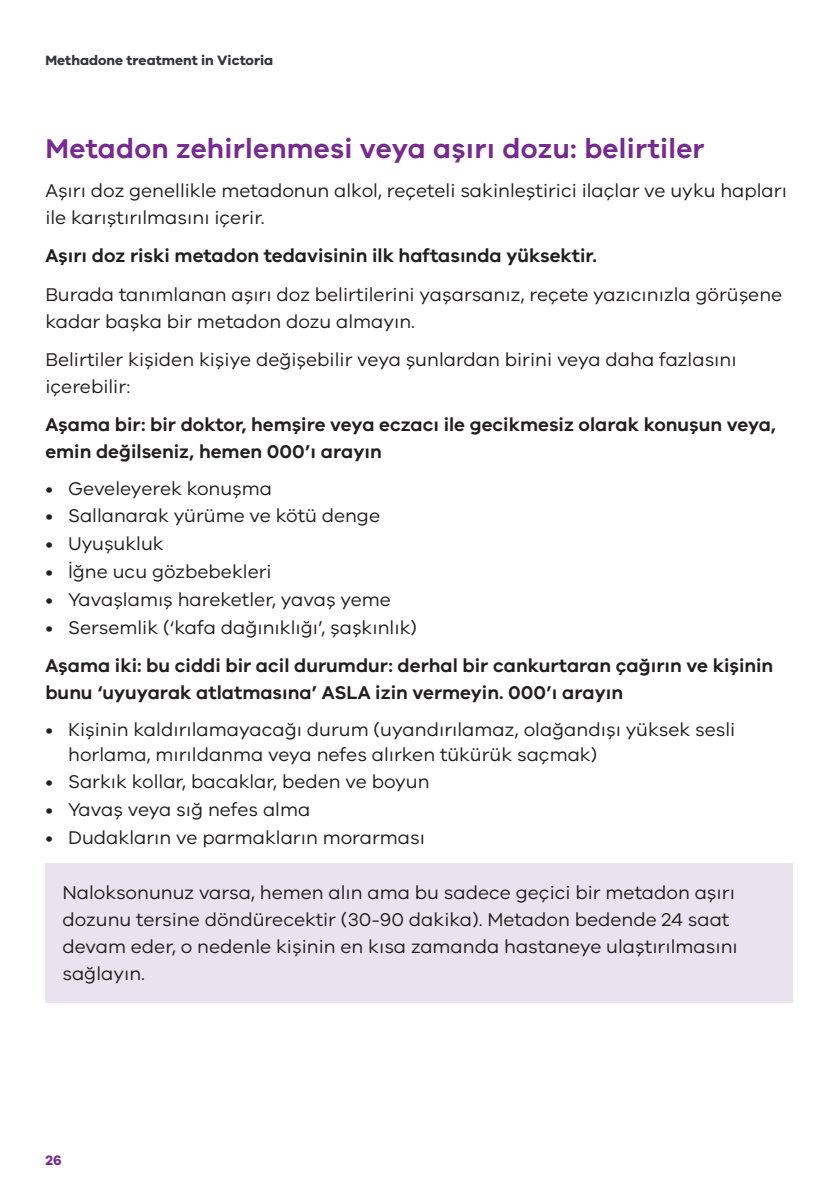
<style>
.page{position:relative;width:840px;height:1191px;background:#fff}
.page>*{position:absolute;margin:0;border:0;box-sizing:border-box;transform-origin:0 0}
.t1{font:600 28px "VIC";letter-spacing:.01em;color:#772a91}
.t2{font:19px/27px "VIC";color:#231f20}
.t3{font:600 19px/27px "VIC";color:#231f20}
.t4{font:700 14px "VIC";color:#323640}
.t5{font:700 14px "VIC";color:#772a91}
</style>
<div class="page">
<div style="left:45px;top:863px;width:747px;height:140px;background:#eae2ef"></div>
<p class="t4" style="left:45px;top:52px;width:229px">Methadone treatment in Victoria</p>
<h1 class="t1" style="left:45px;top:132px;width:660px">Metadon zehirlenmesi veya aşırı dozu: belirtiler</h1>
<p class="t2" style="left:45px;top:176px;width:742px">Aşırı doz genellikle metadonun alkol, reçeteli sakinleştirici ilaçlar ve uyku hapları ile karıştırılmasını içerir.</p>
<p class="t3" style="left:45px;top:242px;width:552px">Aşırı doz riski metadon tedavisinin ilk haftasında yüksektir.</p>
<p class="t2" style="left:45px;top:280px;width:738px">Burada tanımlanan aşırı doz belirtilerini yaşarsanız, reçete yazıcınızla görüşene kadar başka bir metadon dozu almayın.</p>
<p class="t2" style="left:45px;top:345px;width:692px">Belirtiler kişiden kişiye değişebilir veya şunlardan birini veya daha fazlasını içerebilir:</p>
<p class="t3" style="left:45px;top:411px;width:731px">Aşama bir: bir doktor, hemşire veya eczacı ile gecikmesiz olarak konuşun veya, emin değilseniz, hemen 000’ı arayın</p>
<p class="t2" style="left:45px;top:474px;width:228px">• Geveleyerek konuşma</p>
<p class="t2" style="left:45px;top:502px;width:336px">• Sallanarak yürüme ve kötü denge</p>
<p class="t2" style="left:45px;top:530px;width:120px">• Uyuşukluk</p>
<p class="t2" style="left:45px;top:557px;width:228px">• İğne ucu gözbebekleri</p>
<p class="t2" style="left:45px;top:585px;width:347px">• Yavaşlamış hareketler, yavaş yeme</p>
<p class="t2" style="left:45px;top:613px;width:373px">• Sersemlik (‘kafa dağınıklığı’, şaşkınlık)</p>
<p class="t3" style="left:45px;top:651px;width:729px">Aşama iki: bu ciddi bir acil durumdur: derhal bir cankurtaran çağırın ve kişinin bunu ‘uyuyarak atlatmasına’ ASLA izin vermeyin. 000’ı arayın</p>
<p class="t2" style="left:68px;top:716px;width:668px;line-height:25px;text-indent:-23px">• Kişinin kaldırılamayacağı durum (uyandırılamaz, olağandışı yüksek sesli horlama, mırıldanma veya nefes alırken tükürük saçmak)</p>
<p class="t2" style="left:45px;top:768px;width:385px">• Sarkık kollar, bacaklar, beden ve boyun</p>
<p class="t2" style="left:45px;top:796px;width:266px">• Yavaş veya sığ nefes alma</p>
<p class="t2" style="left:45px;top:823px;width:381px">• Dudakların ve parmakların morarması</p>
<p class="t2" style="left:62px;top:879px;width:676px">Naloksonunuz varsa, hemen alın ama bu sadece geçici bir metadon aşırı dozunu tersine döndürecektir (30-90 dakika). Metadon bedende 24 saat devam eder, o nedenle kişinin en kısa zamanda hastaneye ulaştırılmasını sağlayın.</p>
<p class="t5" style="left:45px;top:1151px;width:18px">26</p>
</div>
